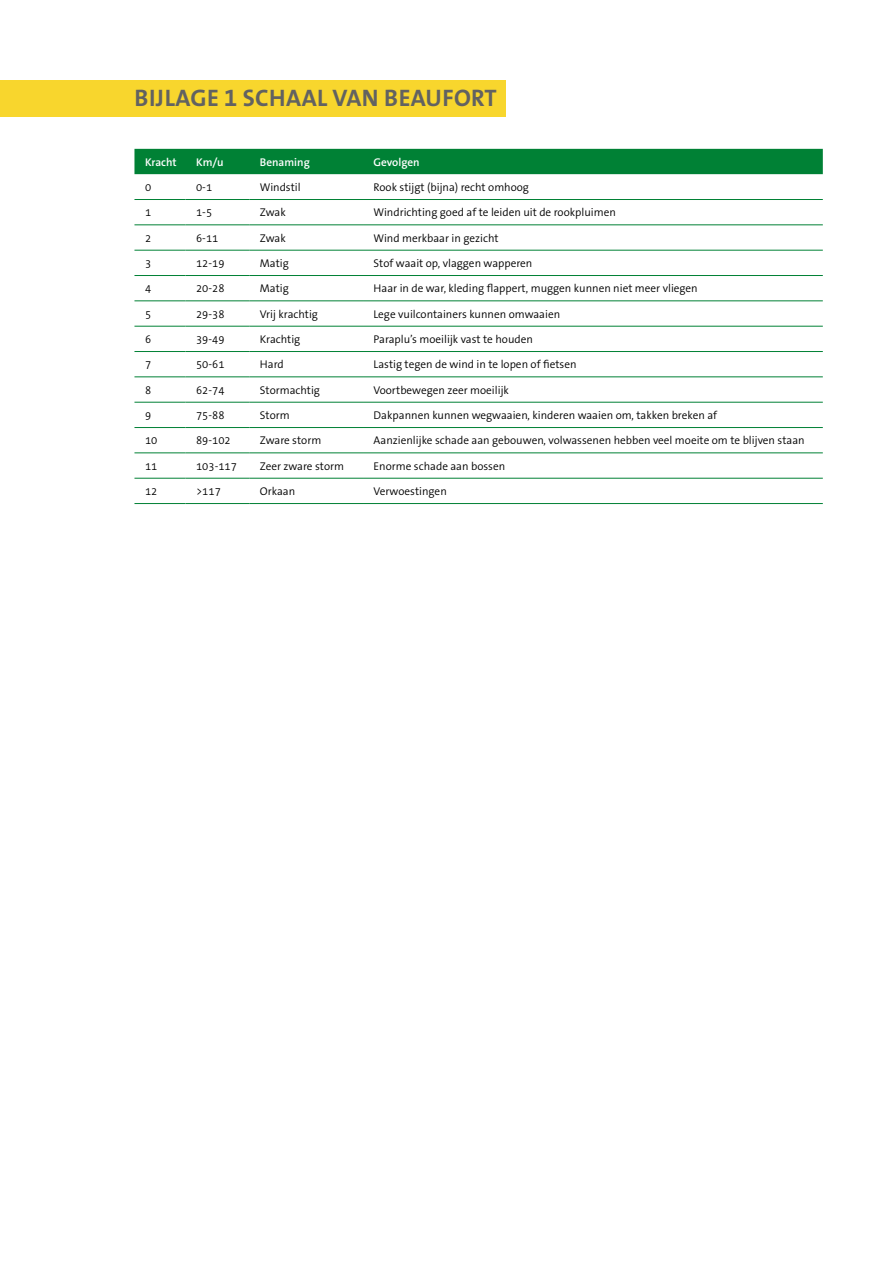
<style>
.page{position:relative;width:893px;height:1263px;background:#fff}
.page>*{position:absolute;margin:0;border:0;box-sizing:border-box;transform-origin:0 0}
.Kop_genummerd_N1{font:700 24px "The Mix B W7";letter-spacing:.015em;color:#626261}
.Tabel_plat{font:300 11.25px "The Sans B W4";color:#000}
.Tabel_kop_diap{font:600 11.25px "The Sans B W6";color:#fff}
</style>
<div class="page">
<div style="left:0;top:80px;width:505px;height:37px;background:#f8d62d"></div>
<div style="left:134px;top:149px;width:689px;height:25px;background:#008135"></div>
<hr style="left:134px;top:199px;width:51px;height:1px;background:#008135">
<hr style="left:185px;top:199px;width:64px;height:1px;background:#008135">
<hr style="left:249px;top:199px;width:114px;height:1px;background:#008135">
<hr style="left:363px;top:199px;width:460px;height:1px;background:#008135">
<hr style="left:134px;top:224px;width:51px;height:1px;background:#008135">
<hr style="left:185px;top:224px;width:64px;height:1px;background:#008135">
<hr style="left:249px;top:224px;width:114px;height:1px;background:#008135">
<hr style="left:363px;top:224px;width:460px;height:1px;background:#008135">
<hr style="left:134px;top:250px;width:51px;height:1px;background:#008135">
<hr style="left:185px;top:250px;width:64px;height:1px;background:#008135">
<hr style="left:249px;top:250px;width:114px;height:1px;background:#008135">
<hr style="left:363px;top:250px;width:460px;height:1px;background:#008135">
<hr style="left:134px;top:275px;width:51px;height:1px;background:#008135">
<hr style="left:185px;top:275px;width:64px;height:1px;background:#008135">
<hr style="left:249px;top:275px;width:114px;height:1px;background:#008135">
<hr style="left:363px;top:275px;width:460px;height:1px;background:#008135">
<hr style="left:134px;top:300px;width:51px;height:1px;background:#008135">
<hr style="left:185px;top:300px;width:64px;height:1px;background:#008135">
<hr style="left:249px;top:300px;width:114px;height:1px;background:#008135">
<hr style="left:363px;top:300px;width:460px;height:1px;background:#008135">
<hr style="left:134px;top:326px;width:51px;height:1px;background:#008135">
<hr style="left:185px;top:326px;width:64px;height:1px;background:#008135">
<hr style="left:249px;top:326px;width:114px;height:1px;background:#008135">
<hr style="left:363px;top:326px;width:460px;height:1px;background:#008135">
<hr style="left:134px;top:351px;width:51px;height:1px;background:#008135">
<hr style="left:185px;top:351px;width:64px;height:1px;background:#008135">
<hr style="left:249px;top:351px;width:114px;height:1px;background:#008135">
<hr style="left:363px;top:351px;width:460px;height:1px;background:#008135">
<hr style="left:134px;top:376px;width:51px;height:1px;background:#008135">
<hr style="left:185px;top:376px;width:64px;height:1px;background:#008135">
<hr style="left:249px;top:376px;width:114px;height:1px;background:#008135">
<hr style="left:363px;top:376px;width:460px;height:1px;background:#008135">
<hr style="left:134px;top:402px;width:51px;height:1px;background:#008135">
<hr style="left:185px;top:402px;width:64px;height:1px;background:#008135">
<hr style="left:249px;top:402px;width:114px;height:1px;background:#008135">
<hr style="left:363px;top:402px;width:460px;height:1px;background:#008135">
<hr style="left:134px;top:427px;width:51px;height:1px;background:#008135">
<hr style="left:185px;top:427px;width:64px;height:1px;background:#008135">
<hr style="left:249px;top:427px;width:114px;height:1px;background:#008135">
<hr style="left:363px;top:427px;width:460px;height:1px;background:#008135">
<hr style="left:134px;top:452px;width:51px;height:1px;background:#008135">
<hr style="left:185px;top:452px;width:64px;height:1px;background:#008135">
<hr style="left:249px;top:452px;width:114px;height:1px;background:#008135">
<hr style="left:363px;top:452px;width:460px;height:1px;background:#008135">
<hr style="left:134px;top:478px;width:51px;height:1px;background:#008135">
<hr style="left:185px;top:478px;width:64px;height:1px;background:#008135">
<hr style="left:249px;top:478px;width:114px;height:1px;background:#008135">
<hr style="left:363px;top:478px;width:460px;height:1px;background:#008135">
<hr style="left:134px;top:503px;width:51px;height:1px;background:#008135">
<hr style="left:185px;top:503px;width:64px;height:1px;background:#008135">
<hr style="left:249px;top:503px;width:114px;height:1px;background:#008135">
<hr style="left:363px;top:503px;width:460px;height:1px;background:#008135">
<h1 class="Kop_genummerd_N1" style="left:135px;top:83px;width:364px">BIJLAGE 1 SCHAAL VAN BEAUFORT</h1>
<p class="Tabel_kop_diap" style="left:145px;top:155px;width:33px">Kracht</p>
<p class="Tabel_kop_diap" style="left:196px;top:155px;width:29px">Km/u</p>
<p class="Tabel_kop_diap" style="left:260px;top:155px;width:51px">Benaming</p>
<p class="Tabel_kop_diap" style="left:374px;top:155px;width:47px">Gevolgen</p>
<p class="Tabel_plat" style="left:145px;top:180px;width:8px">0</p>
<p class="Tabel_plat" style="left:196px;top:180px;width:18px">0-1</p>
<p class="Tabel_plat" style="left:260px;top:180px;width:42px">Windstil</p>
<p class="Tabel_plat" style="left:374px;top:180px;width:157px">Rook stijgt (bijna) recht omhoog</p>
<p class="Tabel_plat" style="left:145px;top:205px;width:8px">1</p>
<p class="Tabel_plat" style="left:196px;top:205px;width:18px">1-5</p>
<p class="Tabel_plat" style="left:260px;top:205px;width:27px">Zwak</p>
<p class="Tabel_plat" style="left:374px;top:205px;width:244px">Windrichting goed af te leiden uit de rookpluimen</p>
<p class="Tabel_plat" style="left:145px;top:231px;width:8px">2</p>
<p class="Tabel_plat" style="left:196px;top:231px;width:24px">6-11</p>
<p class="Tabel_plat" style="left:260px;top:231px;width:27px">Zwak</p>
<p class="Tabel_plat" style="left:374px;top:231px;width:126px">Wind merkbaar in gezicht</p>
<p class="Tabel_plat" style="left:145px;top:256px;width:8px">3</p>
<p class="Tabel_plat" style="left:196px;top:256px;width:30px">12-19</p>
<p class="Tabel_plat" style="left:260px;top:256px;width:30px">Matig</p>
<p class="Tabel_plat" style="left:374px;top:256px;width:160px">Stof waait op, vlaggen wapperen</p>
<p class="Tabel_plat" style="left:145px;top:281px;width:8px">4</p>
<p class="Tabel_plat" style="left:196px;top:281px;width:30px">20-28</p>
<p class="Tabel_plat" style="left:260px;top:281px;width:30px">Matig</p>
<p class="Tabel_plat" style="left:374px;top:281px;width:326px">Haar in de war, kleding flappert, muggen kunnen niet meer vliegen</p>
<p class="Tabel_plat" style="left:145px;top:307px;width:8px">5</p>
<p class="Tabel_plat" style="left:196px;top:307px;width:30px">29-38</p>
<p class="Tabel_plat" style="left:260px;top:307px;width:60px">Vrij krachtig</p>
<p class="Tabel_plat" style="left:374px;top:307px;width:188px">Lege vuilcontainers kunnen omwaaien</p>
<p class="Tabel_plat" style="left:145px;top:332px;width:8px">6</p>
<p class="Tabel_plat" style="left:196px;top:332px;width:30px">39-49</p>
<p class="Tabel_plat" style="left:260px;top:332px;width:42px">Krachtig</p>
<p class="Tabel_plat" style="left:374px;top:332px;width:161px">Paraplu’s moeilijk vast te houden</p>
<p class="Tabel_plat" style="left:145px;top:357px;width:8px">7</p>
<p class="Tabel_plat" style="left:196px;top:357px;width:30px">50-61</p>
<p class="Tabel_plat" style="left:260px;top:357px;width:25px">Hard</p>
<p class="Tabel_plat" style="left:374px;top:357px;width:204px">Lastig tegen de wind in te lopen of fietsen</p>
<p class="Tabel_plat" style="left:145px;top:383px;width:8px">8</p>
<p class="Tabel_plat" style="left:196px;top:383px;width:30px">62-74</p>
<p class="Tabel_plat" style="left:260px;top:383px;width:62px">Stormachtig</p>
<p class="Tabel_plat" style="left:374px;top:383px;width:137px">Voortbewegen zeer moeilijk</p>
<p class="Tabel_plat" style="left:145px;top:408px;width:8px">9</p>
<p class="Tabel_plat" style="left:196px;top:408px;width:30px">75-88</p>
<p class="Tabel_plat" style="left:260px;top:408px;width:31px">Storm</p>
<p class="Tabel_plat" style="left:374px;top:408px;width:345px">Dakpannen kunnen wegwaaien, kinderen waaien om, takken breken af</p>
<p class="Tabel_plat" style="left:145px;top:433px;width:14px">10</p>
<p class="Tabel_plat" style="left:196px;top:433px;width:36px">89-102</p>
<p class="Tabel_plat" style="left:260px;top:433px;width:63px">Zware storm</p>
<p class="Tabel_plat" style="left:374px;top:433px;width:433px">Aanzienlijke schade aan gebouwen, volwassenen hebben veel moeite om te blijven staan</p>
<p class="Tabel_plat" style="left:145px;top:459px;width:14px">11</p>
<p class="Tabel_plat" style="left:196px;top:459px;width:42px">103-117</p>
<p class="Tabel_plat" style="left:260px;top:459px;width:86px">Zeer zware storm</p>
<p class="Tabel_plat" style="left:374px;top:459px;width:133px">Enorme schade aan bossen</p>
<p class="Tabel_plat" style="left:145px;top:484px;width:14px">12</p>
<p class="Tabel_plat" style="left:196px;top:484px;width:26px">&gt;117</p>
<p class="Tabel_plat" style="left:260px;top:484px;width:37px">Orkaan</p>
<p class="Tabel_plat" style="left:374px;top:484px;width:75px">Verwoestingen</p>
</div>
